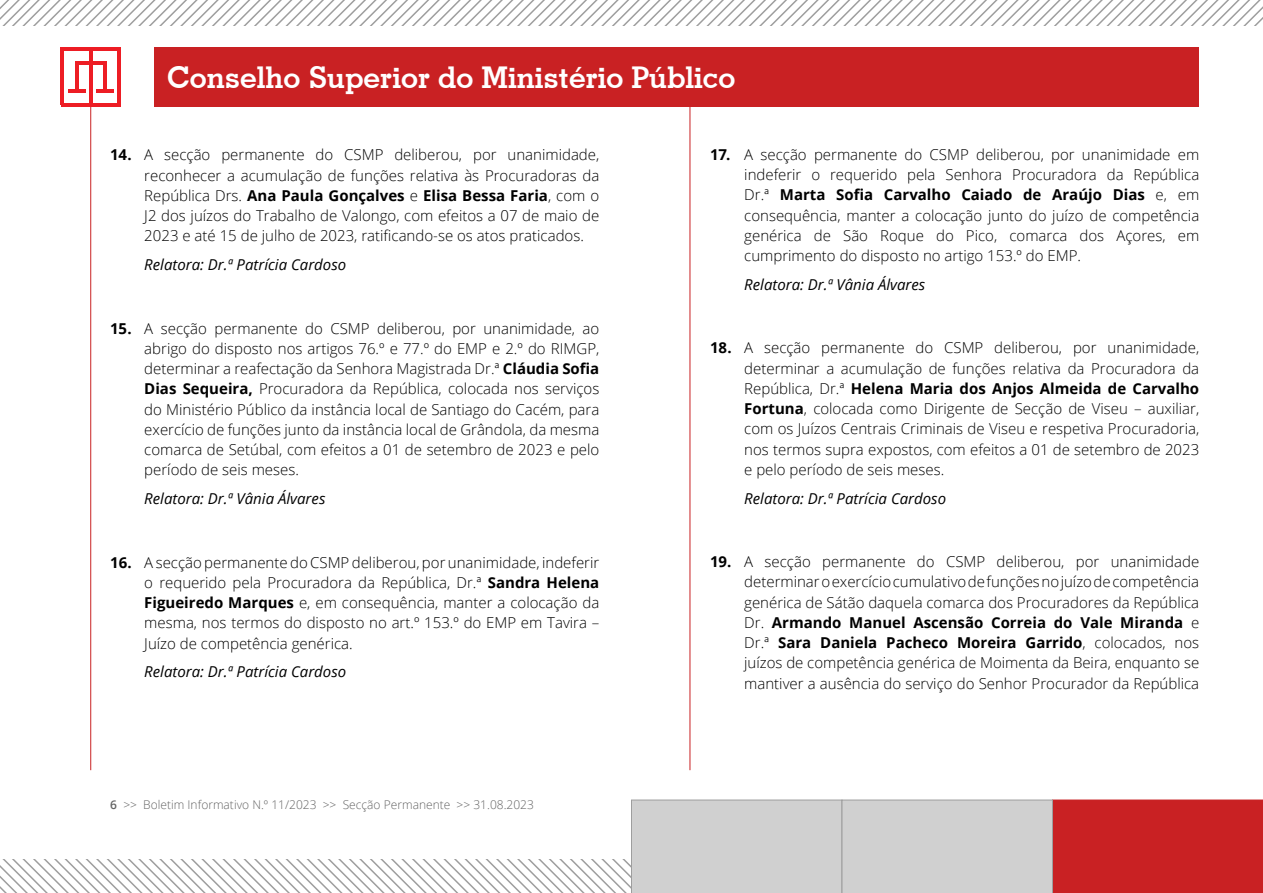
<style>
.page{position:relative;width:1263px;height:893px;background:#fff}
.page>*{position:absolute;margin:0;border:0;box-sizing:border-box;transform-origin:0 0}
.t1{font:700 30px "Geometric Slab 703 BT";color:#fff}
.t2{font:300 15px/20.2px "Open Sans";color:#000;text-align:justify}
.t3{font:italic 15px "Open Sans";color:#000}
.t4{font:300 12px "Open Sans";color:#646464}
.s1{font-weight:700}
.s2{font-weight:600}
</style>
<div class="page">
<svg style="left:0;top:800px;width:1263px;height:93px"></svg>
<div style="left:154px;top:47px;width:1045px;height:60px;background:#c92123"></div>
<hr style="left:90px;top:104px;width:1px;height:666px;background:#c92123">
<hr style="left:75px;top:61px;width:3px;height:31px;background:#ed1d24">
<hr style="left:61px;top:47px;width:3px;height:58px;background:#ed1d24">
<hr style="left:117px;top:49px;width:3px;height:56px;background:#ed1d24">
<hr style="left:61px;top:103px;width:59px;height:4px;background:#ed1d24">
<hr style="left:61px;top:47px;width:59px;height:4px;background:#ed1d24">
<hr style="left:89px;top:48px;width:3px;height:56px;background:#ed1d24">
<hr style="left:68px;top:89px;width:17px;height:4px;background:#ed1d24">
<hr style="left:103px;top:61px;width:3px;height:31px;background:#ed1d24">
<hr style="left:75px;top:61px;width:31px;height:4px;background:#ed1d24">
<hr style="left:96px;top:89px;width:18px;height:4px;background:#ed1d24">
<hr style="left:690px;top:104px;width:1px;height:666px;background:#c92123">
<svg style="left:0;top:0;width:1263px;height:26px"></svg>
<h1 class="t1" style="left:167px;top:60px;width:570px">Conselho Superior do Ministério Público</h1>
<p class="t2" style="left:144px;top:144px;width:456px;text-indent:-34px"><span class="s1">14.</span> A secção permanente do CSMP deliberou, por unanimidade, reconhecer a acumulação de funções relativa às Procuradoras da República Drs. <span class="s1">Ana Paula Gonçalves</span> e <span class="s1">Elisa Bessa Faria</span>, com o J2 dos juízos do Trabalho de Valongo, com efeitos a 07 de maio de 2023 e até 15 de julho de 2023, ratificando-se os atos praticados.</p>
<p class="t3" style="left:144px;top:254px;width:203px">Relatora: Dr.ª Patrícia Cardoso</p>
<p class="t2" style="left:144px;top:318px;width:456px;text-indent:-34px"><span class="s1">15.</span> A secção permanente do CSMP deliberou, por unanimidade, ao abrigo do disposto nos artigos 76.º e 77.º do E MP e 2.º do RIMGP, determinar a reafectação da Senhora Magistrada Dr.ª <span class="s1">Cláudia Sofia Dias Sequeira,</span> Procuradora da República, colocada nos serviços do Ministério Público da instância local de Santiago do Cacém, para exercício de funções junto da instância local de Grândola, da mesma comarca de Setúbal, com efeitos a 01 de setembro de 2023 e pelo período de seis meses.</p>
<p class="t3" style="left:144px;top:488px;width:183px">Relatora: Dr.ª Vânia Álvares</p>
<p class="t2" style="left:144px;top:552px;width:456px;text-indent:-34px"><span class="s1">16.</span> A secção permanente do CSMP deliberou, por unanimidade, indeferir o requerido pela Procuradora da República, Dr.ª <span class="s1">Sandra Helena Figueiredo Marques</span> e, em consequência, manter a colocação da mesma, nos termos do disposto no art.º 153.º do EMP em Tavira – Juízo de competência genérica.</p>
<p class="t3" style="left:144px;top:662px;width:203px">Relatora: Dr.ª Patrícia Cardoso</p>
<p class="t4" style="left:110px;top:796px;width:425px"><span class="s2">6</span> &gt;&gt; Boletim Informativo N.º 11/2023 &gt;&gt; Secção Permanente &gt;&gt; 31.08.2023</p>
<p class="t2" style="left:744px;top:144px;width:456px;text-indent:-34px"><span class="s1">17.</span> A secção permanente do CSMP deliberou, por unanimidade em indeferir o requerido pela Senhora Procuradora da República Dr.ª <span class="s1">Marta Sofia Carvalho Caiado de Araújo Dias</span> e, em consequência, manter a colocação junto do juízo de competência genérica de São Roque do Pico, comarca dos Açores, em cumprimento do disposto no artigo 153.º do EMP.</p>
<p class="t3" style="left:744px;top:274px;width:183px">Relatora: Dr.ª Vânia Álvares</p>
<p class="t2" style="left:744px;top:337px;width:456px;text-indent:-34px"><span class="s1">18.</span> A secção permanente do CSMP deliberou, por unanimidade, determinar a acumulação de funções relativa da Procuradora da República, Dr.ª <span class="s1">Helena Maria dos Anjos Almeida de Carvalho Fortuna</span>, colocada como Dirigente de Secção de Viseu – auxiliar, com os Juízos Centrais Criminais de Viseu e respetiva Procuradoria, nos termos supra expostos, com efeitos a 01 de setembro de 2023 e pelo período de seis meses.</p>
<p class="t3" style="left:744px;top:488px;width:203px">Relatora: Dr.ª Patrícia Cardoso</p>
<p class="t2" style="left:744px;top:551px;width:456px;text-indent:-34px"><span class="s1">19.</span> A secção permanente do CSMP deliberou, por unanimidade determinar o exercício cumulativo de funções no juízo de competência genérica de Sátão daquela comarca dos Procuradores da República Dr. <span class="s1">Armando Manuel Ascensão Correia do Vale Miranda</span> e Dr.ª <span class="s1">Sara Daniela Pacheco Moreira Garrido</span>, colocados, nos juízos de competência genérica de Moimenta da Beira, enquanto se mantiver a ausência do serviço do Senhor Procurador da República</p>
</div>
